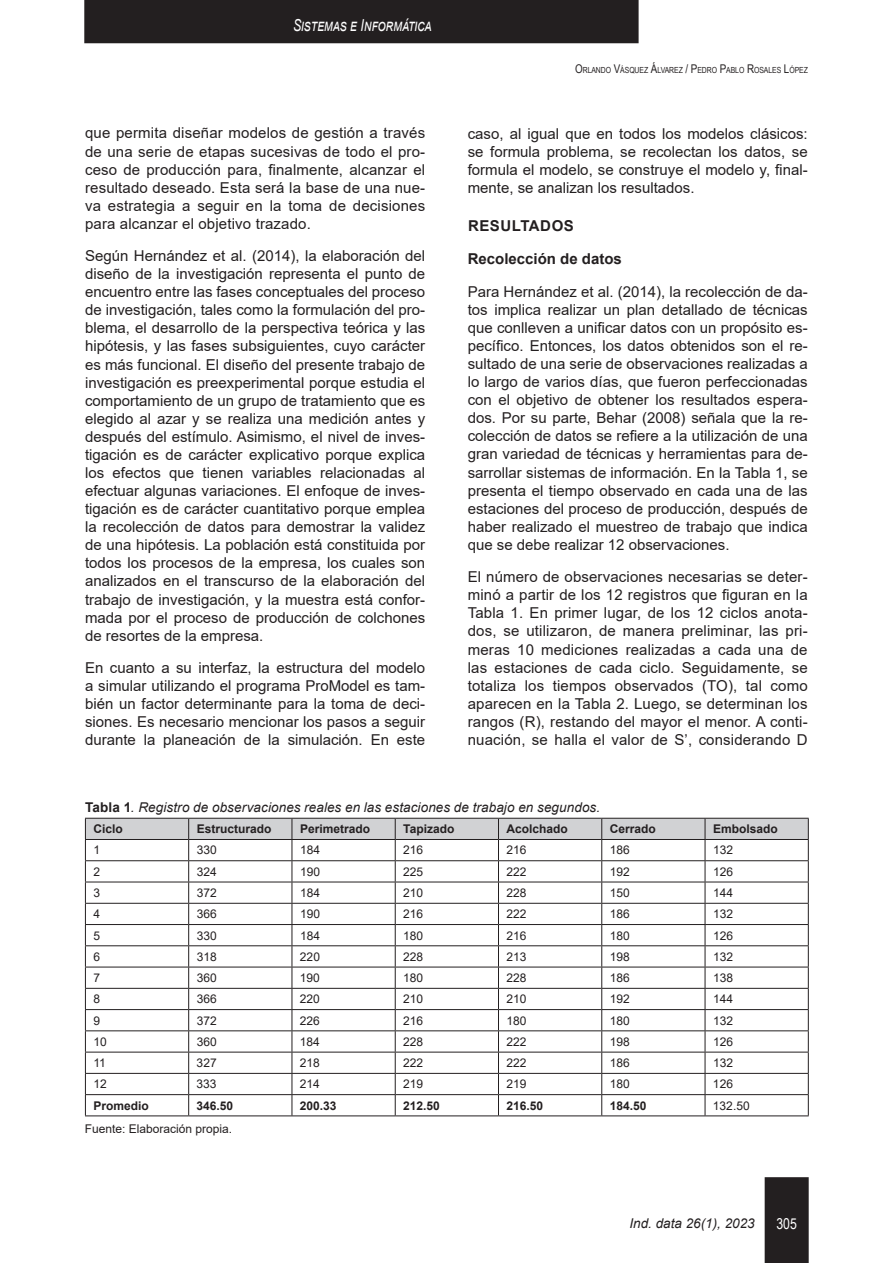
<style>
.page{position:relative;width:893px;height:1263px;background:#fff}
.page>*{position:absolute;margin:0;border:0;box-sizing:border-box;transform-origin:0 0}
.t1{font:italic 16.5px "Arial";color:#fff;scale:.75 1}
.t2{font:15px/18.1px "Arial";color:#231f20;text-align:justify}
.t3{font:700 15px "Arial";color:#231f20}
.t4{font:700 15px "Arial";letter-spacing:.035em;color:#231f20}
.t5{font:15px "Arial Narrow";color:#fff}
.t6{font:italic 13.5px "Arial";letter-spacing:.005em;color:#231f20}
.t7{font:12px "Arial";color:#231f20}
.t8{font:700 12px "Arial";color:#231f20}
.t9{font:8.4px "Arial Narrow";letter-spacing:-.005em;color:#231f20}
.s1{font-size:12px}
.s2{font-weight:700;font-style:normal}
</style>
<div class="page">
<div style="left:765px;top:1177px;width:44px;height:86px;background:#231f20"></div>
<div style="left:84px;top:0;width:555px;height:43px;background:#231f20"></div>
<hr style="left:85px;top:1115px;width:104px;height:1px;background:#231f20">
<hr style="left:189px;top:1115px;width:103px;height:1px;background:#231f20">
<hr style="left:292px;top:1115px;width:103px;height:1px;background:#231f20">
<hr style="left:395px;top:1115px;width:103px;height:1px;background:#231f20">
<hr style="left:498px;top:1115px;width:104px;height:1px;background:#231f20">
<hr style="left:602px;top:1115px;width:103px;height:1px;background:#231f20">
<hr style="left:705px;top:1115px;width:104px;height:1px;background:#231f20">
<svg style="left:85px;top:818px;width:724px;height:297px"></svg>
<p class="t1" style="left:293px;top:14px;width:187px">Sistemas e Informática</p>
<p class="t2" style="left:85px;top:124px;width:342px">que permita diseñar modelos de gestión a través de una serie de etapas sucesivas de todo el pro&shy;ceso de producción para, finalmente, alcanzar el resultado deseado. Esta será la base de una nue&shy;va estrategia a seguir en la toma de decisiones para alcanzar el objetivo trazado.</p>
<p class="t2" style="left:85px;top:247px;width:342px">Según Hernández et al. (2014), la elaboración del diseño de la investigación representa el punto de encuentro entre las fases conceptuales del proceso de investigación, tales como la formulación del pro&shy;blema, el desarrollo de la perspectiva teórica y las hipótesis, y las fases subsiguientes, cuyo carácter es más funcional. El diseño del presente trabajo de investigación es preexperimental porque estudia el comportamiento de un grupo de tratamiento que es elegido al azar y se realiza una medición antes y después del estímulo. Asimismo, el nivel de inves&shy;tigación es de carácter explicativo porque explica los efectos que tienen variables relacionadas al efectuar algunas variaciones. El enfoque de inves&shy;tigación es de carácter cuantitativo porque emplea la recolección de datos para demostrar la validez de una hipótesis. La población está constituida por todos los procesos de la empresa, los cuales son analizados en el transcurso de la elaboración del trabajo de investigación, y la muestra está confor&shy;mada por el proceso de producción de colchones de resortes de la empresa.</p>
<p class="t2" style="left:85px;top:658px;width:342px">En cuanto a su interfaz, la estructura del modelo a simular utilizando el programa ProModel es tam&shy;bién un factor determinante para la toma de deci&shy;siones. Es necesario mencionar los pasos a seguir durante la planeación de la simulación. En este</p>
<p class="t9" style="left:575px;top:63px;width:234px"><span class="s1">O</span>RLANDO <span class="s1">V</span>ÁSQUEZ <span class="s1">Á</span>LVAREZ <span class="s1">/ P</span>EDRO <span class="s1">P</span>ABLO <span class="s1">R</span>OSALES <span class="s1">L</span>ÓPEZ</p>
<p class="t2" style="left:468px;top:124px;width:341px">caso, al igual que en todos los modelos clásicos: se formula problema, se recolectan los datos, se formula el modelo, se construye el modelo y, final&shy;mente, se analizan los resultados.</p>
<p class="t4" style="left:468px;top:215px;width:107px">RESULTADOS</p>
<p class="t3" style="left:468px;top:249px;width:156px">Recolección de datos</p>
<p class="t2" style="left:468px;top:282px;width:341px">Para Hernández et al. (2014), la recolección de da&shy;tos implica realizar un plan detallado de técnicas que conlleven a unificar datos con un propósito es&shy;pecífico. Entonces, los datos obtenidos son el re&shy;sultado de una serie de observaciones realizadas a lo largo de varios días, que fueron perfeccionadas con el objetivo de obtener los resultados espera&shy;dos. Por su parte, Behar (2008) señala que la re&shy;colección de datos se refiere a la utilización de una gran variedad de técnicas y herramientas para de&shy;sarrollar sistemas de información. En la Tabla 1, se presenta el tiempo observado en cada una de las estaciones del proceso de producción, después de haber realizado el muestreo de trabajo que indica que se debe realizar 12 observaciones.</p>
<p class="t2" style="left:468px;top:568px;width:341px">El número de observaciones necesarias se deter&shy;minó a partir de los 12 registros que figuran en la Tabla 1. En primer lugar, de los 12 ciclos anota&shy;dos, se utilizaron, de manera preliminar, las pri&shy;meras 10 mediciones realizadas a cada una de las estaciones de cada ciclo. Seguidamente, se totaliza los tiempos observados (TO), tal como aparecen en la Tabla 2. Luego, se determinan los rangos (R), restando del mayor el menor. A conti&shy;nuación, se halla el valor de S’, considerando D</p>
<p class="t6" style="left:85px;top:798px;width:517px"><span class="s2">Tabla 1</span>. Registro de observaciones reales en las estaciones de trabajo en segundos.</p>
<p class="t8" style="left:94px;top:820px;width:31px">Ciclo</p>
<p class="t8" style="left:197px;top:820px;width:76px">Estructurado</p>
<p class="t8" style="left:300px;top:820px;width:72px">Perimetrado</p>
<p class="t8" style="left:403px;top:820px;width:53px">Tapizado</p>
<p class="t8" style="left:507px;top:820px;width:63px">Acolchado</p>
<p class="t8" style="left:610px;top:820px;width:48px">Cerrado</p>
<p class="t8" style="left:713px;top:820px;width:66px">Embolsado</p>
<p class="t7" style="left:94px;top:842px;width:8px">1</p>
<p class="t7" style="left:197px;top:842px;width:22px">330</p>
<p class="t7" style="left:300px;top:842px;width:22px">184</p>
<p class="t7" style="left:403px;top:842px;width:22px">216</p>
<p class="t7" style="left:507px;top:842px;width:22px">216</p>
<p class="t7" style="left:610px;top:842px;width:22px">186</p>
<p class="t7" style="left:713px;top:842px;width:22px">132</p>
<p class="t7" style="left:93px;top:863px;width:8px">2</p>
<p class="t7" style="left:197px;top:863px;width:22px">324</p>
<p class="t7" style="left:300px;top:863px;width:22px">190</p>
<p class="t7" style="left:403px;top:863px;width:22px">225</p>
<p class="t7" style="left:507px;top:863px;width:22px">222</p>
<p class="t7" style="left:610px;top:863px;width:22px">192</p>
<p class="t7" style="left:713px;top:863px;width:22px">126</p>
<p class="t7" style="left:93px;top:884px;width:8px">3</p>
<p class="t7" style="left:197px;top:884px;width:22px">372</p>
<p class="t7" style="left:300px;top:884px;width:22px">184</p>
<p class="t7" style="left:403px;top:884px;width:22px">210</p>
<p class="t7" style="left:507px;top:884px;width:22px">228</p>
<p class="t7" style="left:610px;top:884px;width:22px">150</p>
<p class="t7" style="left:713px;top:884px;width:22px">144</p>
<p class="t7" style="left:93px;top:906px;width:8px">4</p>
<p class="t7" style="left:197px;top:906px;width:22px">366</p>
<p class="t7" style="left:300px;top:906px;width:22px">190</p>
<p class="t7" style="left:403px;top:906px;width:22px">216</p>
<p class="t7" style="left:507px;top:906px;width:22px">222</p>
<p class="t7" style="left:610px;top:906px;width:22px">186</p>
<p class="t7" style="left:713px;top:906px;width:22px">132</p>
<p class="t7" style="left:93px;top:927px;width:8px">5</p>
<p class="t7" style="left:197px;top:927px;width:22px">330</p>
<p class="t7" style="left:300px;top:927px;width:22px">184</p>
<p class="t7" style="left:403px;top:927px;width:22px">180</p>
<p class="t7" style="left:506px;top:927px;width:22px">216</p>
<p class="t7" style="left:610px;top:927px;width:22px">180</p>
<p class="t7" style="left:713px;top:927px;width:22px">126</p>
<p class="t7" style="left:93px;top:948px;width:8px">6</p>
<p class="t7" style="left:197px;top:948px;width:22px">318</p>
<p class="t7" style="left:300px;top:948px;width:22px">220</p>
<p class="t7" style="left:403px;top:948px;width:22px">228</p>
<p class="t7" style="left:506px;top:948px;width:22px">213</p>
<p class="t7" style="left:610px;top:948px;width:22px">198</p>
<p class="t7" style="left:713px;top:948px;width:22px">132</p>
<p class="t7" style="left:93px;top:969px;width:8px">7</p>
<p class="t7" style="left:197px;top:969px;width:22px">360</p>
<p class="t7" style="left:300px;top:969px;width:22px">190</p>
<p class="t7" style="left:403px;top:969px;width:22px">180</p>
<p class="t7" style="left:506px;top:969px;width:22px">228</p>
<p class="t7" style="left:610px;top:969px;width:22px">186</p>
<p class="t7" style="left:713px;top:969px;width:22px">138</p>
<p class="t7" style="left:93px;top:991px;width:8px">8</p>
<p class="t7" style="left:197px;top:991px;width:22px">366</p>
<p class="t7" style="left:300px;top:991px;width:22px">220</p>
<p class="t7" style="left:403px;top:991px;width:22px">210</p>
<p class="t7" style="left:506px;top:991px;width:22px">210</p>
<p class="t7" style="left:610px;top:991px;width:22px">192</p>
<p class="t7" style="left:713px;top:991px;width:22px">144</p>
<p class="t7" style="left:93px;top:1012px;width:8px">9</p>
<p class="t7" style="left:197px;top:1012px;width:22px">372</p>
<p class="t7" style="left:300px;top:1012px;width:22px">226</p>
<p class="t7" style="left:403px;top:1012px;width:22px">216</p>
<p class="t7" style="left:506px;top:1012px;width:22px">180</p>
<p class="t7" style="left:610px;top:1012px;width:22px">180</p>
<p class="t7" style="left:713px;top:1012px;width:22px">132</p>
<p class="t7" style="left:93px;top:1033px;width:15px">10</p>
<p class="t7" style="left:197px;top:1033px;width:22px">360</p>
<p class="t7" style="left:300px;top:1033px;width:22px">184</p>
<p class="t7" style="left:403px;top:1033px;width:22px">228</p>
<p class="t7" style="left:506px;top:1033px;width:22px">222</p>
<p class="t7" style="left:610px;top:1033px;width:22px">198</p>
<p class="t7" style="left:713px;top:1033px;width:22px">126</p>
<p class="t7" style="left:93px;top:1055px;width:14px">11</p>
<p class="t7" style="left:197px;top:1055px;width:22px">327</p>
<p class="t7" style="left:300px;top:1055px;width:22px">218</p>
<p class="t7" style="left:403px;top:1055px;width:22px">222</p>
<p class="t7" style="left:506px;top:1055px;width:22px">222</p>
<p class="t7" style="left:610px;top:1055px;width:22px">186</p>
<p class="t7" style="left:713px;top:1055px;width:22px">132</p>
<p class="t7" style="left:93px;top:1076px;width:15px">12</p>
<p class="t7" style="left:197px;top:1076px;width:22px">333</p>
<p class="t7" style="left:300px;top:1076px;width:22px">214</p>
<p class="t7" style="left:403px;top:1076px;width:22px">219</p>
<p class="t7" style="left:506px;top:1076px;width:22px">219</p>
<p class="t7" style="left:610px;top:1076px;width:22px">180</p>
<p class="t7" style="left:713px;top:1076px;width:22px">126</p>
<p class="t8" style="left:93px;top:1097px;width:57px">Promedio</p>
<p class="t8" style="left:197px;top:1097px;width:38px">346.50</p>
<p class="t8" style="left:300px;top:1097px;width:38px">200.33</p>
<p class="t8" style="left:403px;top:1097px;width:38px">212.50</p>
<p class="t8" style="left:506px;top:1097px;width:38px">216.50</p>
<p class="t8" style="left:610px;top:1097px;width:38px">184.50</p>
<p class="t7" style="left:713px;top:1097px;width:38px">132.50</p>
<p class="t7" style="left:85px;top:1120px;width:149px">Fuente: Elaboración propia.</p>
<p class="t6" style="left:629px;top:1215px;width:127px">Ind. data 26(1), 2023</p>
<p class="t5" style="left:776px;top:1213px;width:22px">305</p>
</div>
